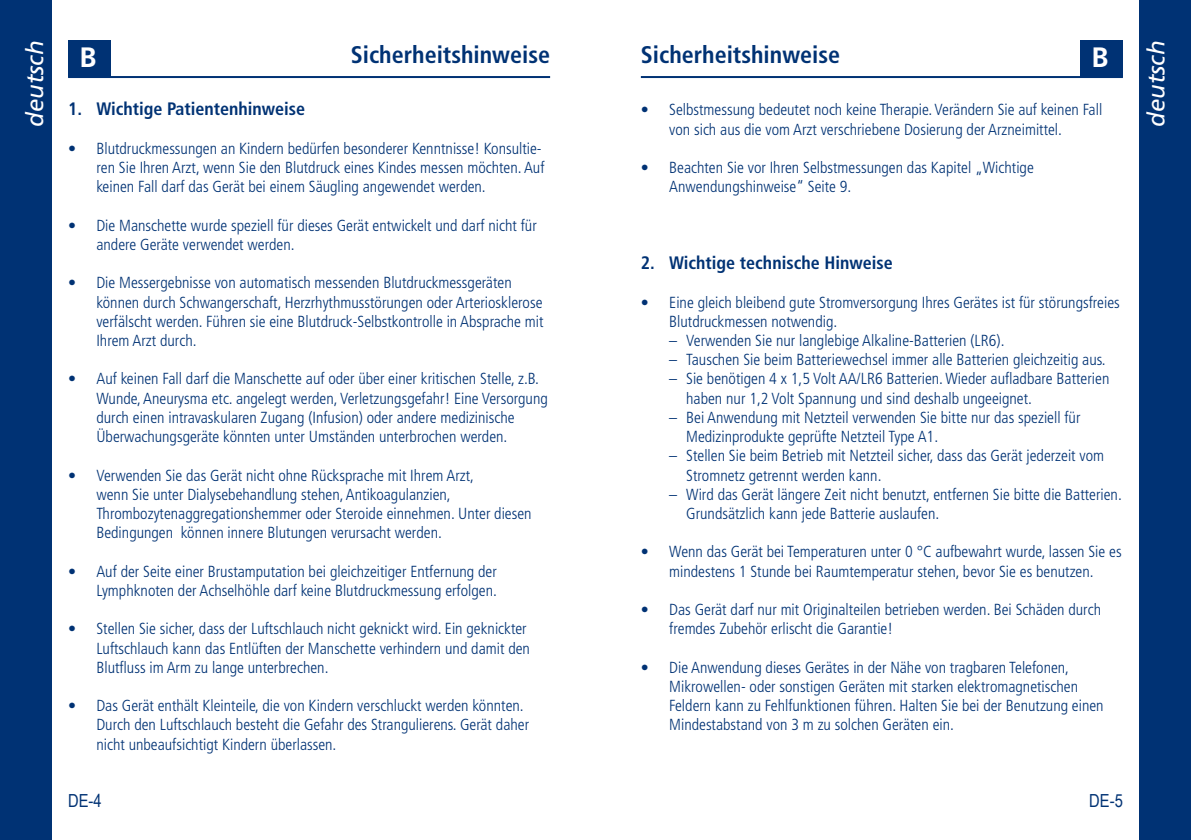
<style>
.page{position:relative;width:1191px;height:840px;background:#fff}
.page>*{position:absolute;margin:0;border:0;box-sizing:border-box;transform-origin:0 0}
.t1{font:700 28px "Frutiger LT Std";color:#fff}
.t2{font:700 condensed 24px "Frutiger LT Std";color:#003274}
.t3{font:italic 24px "Frutiger LT Std";color:#fff}
.t4{font:700 condensed 18px "Frutiger LT Std";color:#003274}
.t5{font:18px "Arial Narrow";color:#003274}
.t6{font:300 condensed 16px/19.2px "Frutiger LT Std";color:#003274}
</style>
<div class="page">
<hr style="left:68px;top:76px;width:482px;height:2px;background:#003274">
<hr style="left:641px;top:76px;width:482px;height:2px;background:#003274">
<div style="left:0;top:0;width:51px;height:839px;background:#003274"></div>
<div style="left:68px;top:40px;width:43px;height:37px;background:#003274"></div>
<div style="left:1140px;top:0;width:51px;height:839px;background:#003274"></div>
<div style="left:1080px;top:40px;width:43px;height:37px;background:#003274"></div>
<h2 class="t3" style="left:21px;top:127px;width:88px;rotate:-90deg">deutsch</h2>
<h1 class="t1" style="left:79px;top:41px;width:19px">B</h1>
<h2 class="t2" style="left:351px;top:41px;width:201px">Sicherheitshinweise</h2>
<h2 class="t2" style="left:641px;top:41px;width:201px">Sicherheitshinweise</h2>
<h1 class="t1" style="left:1091px;top:41px;width:19px">B</h1>
<p class="t4" style="left:68px;top:98px;width:239px">1. Wichtige Patientenhinweise</p>
<p class="t6" style="left:96px;top:139px;width:449px;text-indent:-28px">• Blutdruckmessungen an Kindern bedürfen besonderer Kenntnisse! Konsultie&shy;ren Sie Ihren Arzt, wenn Sie den Blutdruck eines Kindes messen möchten. Auf keinen Fall darf das Gerät bei einem Säugling angewendet werden.</p>
<p class="t6" style="left:96px;top:215px;width:442px;text-indent:-28px">• Die Manschette wurde speziell für dieses Gerät entwickelt und darf nicht für andere Geräte verwendet werden.</p>
<p class="t6" style="left:96px;top:273px;width:449px;text-indent:-28px">• Die Messergebnisse von automatisch messenden Blutdruckmessgeräten können durch Schwangerschaft, Herzrhythmusstörungen oder Arteriosklerose verfälscht werden. Führen sie eine Blutdruck-Selbstkontrolle in Absprache mit Ihrem Arzt durch.</p>
<p class="t6" style="left:669px;top:100px;width:434px;text-indent:-28px">• Selbstmessung bedeutet noch keine Therapie. Verändern Sie auf keinen Fall von sich aus die vom Arzt verschriebene Dosierung der Arzneimittel.</p>
<p class="t6" style="left:669px;top:158px;width:366px;text-indent:-28px">• Beachten Sie vor Ihren Selbstmessungen das Kapitel „Wichtige<br>Anwendungshinweise“ Seite 9.</p>
<p class="t4" style="left:641px;top:252px;width:253px">2. Wichtige technische Hinweise</p>
<p class="t6" style="left:669px;top:292px;width:452px;text-indent:-28px">• Eine gleich bleibend gute Stromversorgung Ihres Gerätes ist für störungsfreies<br>Blutdruckmessen notwendig.</p>
<p class="t6" style="left:669px;top:331px;width:337px">– Verwenden Sie nur langlebige Alkaline-Batterien (LR6).</p>
<p class="t6" style="left:669px;top:350px;width:438px">– Tauschen Sie beim Batteriewechsel immer alle Batterien gleichzeitig aus.</p>
<p class="t6" style="left:686px;top:369px;width:425px;text-indent:-17px">– Sie benötigen 4 x 1,5 Volt AA/LR6 Batterien. Wieder aufladbare Batterien haben nur 1,2 Volt Spannung und sind deshalb ungeeignet.</p>
<p class="t6" style="left:686px;top:407px;width:396px;text-indent:-17px">– Bei Anwendung mit Netzteil verwenden Sie bitte nur das speziell für<br>Medizinprodukte geprüfte Netzteil Type A1.</p>
<p class="t6" style="left:96px;top:369px;width:453px;text-indent:-28px">• Auf keinen Fall darf die Manschette auf oder über einer kritischen Stelle, z.B.<br>Wunde, Aneurysma etc. angelegt werden, Verletzungsgefahr! Eine Versorgung durch einen intravaskularen Zugang (Infusion) oder andere medizinische Überwachungsgeräte könnten unter Umständen unterbrochen werden.</p>
<p class="t6" style="left:669px;top:446px;width:436px">– Stellen Sie beim Betrieb mit Netzteil sicher, dass das Gerät jederzeit vom</p>
<p class="t6" style="left:68px;top:465px;width:407px">• Verwenden Sie das Gerät nicht ohne Rücksprache mit Ihrem Arzt,</p>
<p class="t6" style="left:686px;top:465px;width:197px">Stromnetz getrennt werden kann.</p>
<p class="t6" style="left:96px;top:484px;width:437px">wenn Sie unter Dialysebehandlung stehen, Antikoagulanzien,<br>Thrombozytenaggregationshemmer oder Steroide einnehmen. Unter diesen<br>Bedingungen können innere Blutungen verursacht werden.</p>
<p class="t6" style="left:641px;top:542px;width:482px;text-align:center">• Wenn das Gerät bei Temperaturen unter 0 °C aufbewahrt wurde, lassen Sie es mindestens 1 Stunde bei Raumtemperatur stehen, bevor Sie es benutzen.</p>
<p class="t6" style="left:686px;top:484px;width:437px;text-indent:-17px">– Wird das Gerät längere Zeit nicht benutzt, entfernen Sie bitte die Batterien.<br>Grundsätzlich kann jede Batterie auslaufen.</p>
<p class="t6" style="left:68px;top:561px;width:430px;text-align:right">• Auf der Seite einer Brustamputation bei gleichzeitiger Entfernung der<br>Lymphknoten der Achselhöhle darf keine Blutdruckmessung erfolgen.</p>
<p class="t6" style="left:96px;top:619px;width:435px;text-indent:-28px">• Stellen Sie sicher, dass der Luftschlauch nicht geknickt wird. Ein geknickter<br>Luftschlauch kann das Entlüften der Manschette verhindern und damit den<br>Blutfluss im Arm zu lange unterbrechen.</p>
<p class="t6" style="left:96px;top:695px;width:434px;text-indent:-28px">• Das Gerät enthält Kleinteile, die von Kindern verschluckt werden könnten.<br>Durch den Luftschlauch besteht die Gefahr des Strangulierens. Gerät daher nicht unbeaufsichtigt Kindern überlassen.</p>
<p class="t6" style="left:669px;top:599px;width:433px;text-indent:-28px">• Das Gerät darf nur mit Originalteilen betrieben werden. Bei Schäden durch fremdes Zubehör erlischt die Garantie!</p>
<p class="t6" style="left:669px;top:657px;width:436px;text-indent:-28px">• Die Anwendung dieses Gerätes in der Nähe von tragbaren Telefonen, Mikrowellen- oder sonstigen Geräten mit starken elektromagnetischen Feldern kann zu Fehlfunktionen führen. Halten Sie bei der Benutzung einen Mindestabstand von 3 m zu solchen Geräten ein.</p>
<p class="t5" style="left:68px;top:787px;width:35px">DE-4</p>
<p class="t5" style="left:1089px;top:787px;width:35px">DE-5</p>
<h2 class="t3" style="left:1142px;top:127px;width:88px;rotate:-90deg">deutsch</h2>
</div>
